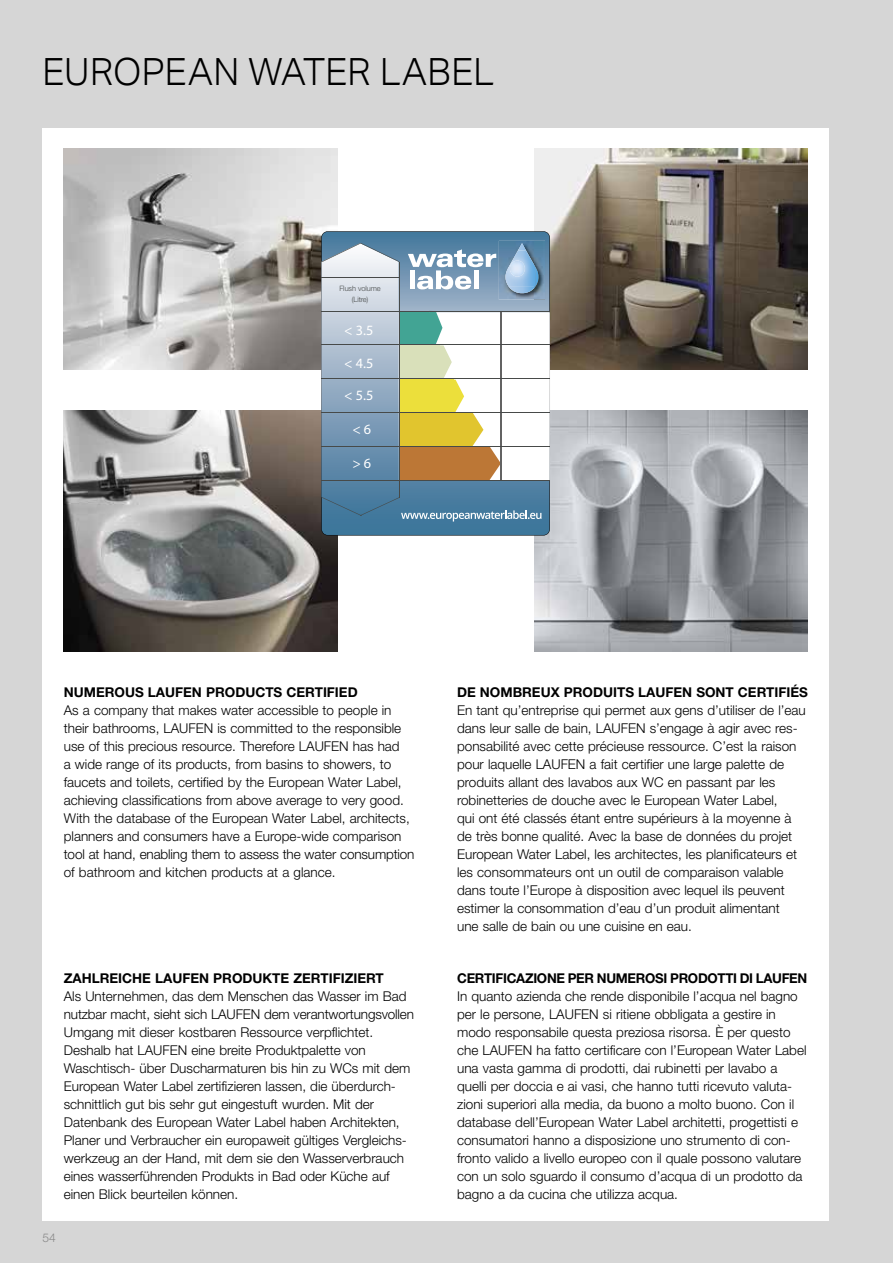
<style>
.page{position:relative;width:893px;height:1263px;background:#d6d6d6}
.page>*{position:absolute;margin:0;border:0;box-sizing:border-box;transform-origin:0 0}
.t1{font:300 37.5px "Aktiv Grotesk";letter-spacing:.005em;color:#000}
.t2{font:14.25px "Myriad Pro";color:#fff}
.t3{font:300 13.5px/18px "Helvetica Neue LT Std";color:#000}
.t4{font:700 13.5px "Helvetica Neue LT Std";color:#000}
.t5{font:700 13.5px "Helvetica Neue LT Std";letter-spacing:-.02em;color:#000}
.t6{font:300 12px "Helvetica Neue LT Std";color:#888}
.t7{font:300 11.1px "Helvetica Neue LT Pro";letter-spacing:-.005em;color:#fff}
.t8{font:300 7.35px/11.1px "Helvetica Neue LT Pro";letter-spacing:-.005em;color:#474a49;text-align:center}
</style>
<div class="page">
<div style="left:43px;top:128px;width:786px;height:1092px;background:#fff"></div>
<img style="left:534px;top:149px;width:273px;height:221px">
<img style="left:534px;top:410px;width:273px;height:241px">
<img style="left:64px;top:149px;width:273px;height:221px">
<img style="left:64px;top:410px;width:273px;height:241px">
<svg style="left:321px;top:231px;width:229px;height:304px;background:#427799"></svg>
<img style="left:499px;top:241px;width:46px;height:2px">
<svg style="left:321px;top:243px;width:229px;height:278px"></svg>
<img style="left:505px;top:250px;width:30px;height:37px">
<img style="left:510px;top:260px;width:15px;height:17px">
<h1 class="t1" style="left:43px;top:50px;width:453px">EUROPEAN WATER LABEL</h1>
<p class="t8" style="left:339px;top:283px;width:43px">Flush volume (Litre)</p>
<p class="t2" style="left:344px;top:322px;width:31px">&lt; 3.5</p>
<p class="t2" style="left:344px;top:354px;width:31px">&lt; 4.5</p>
<p class="t2" style="left:344px;top:387px;width:31px">&lt; 5.5</p>
<p class="t2" style="left:352px;top:421px;width:20px">&lt; 6</p>
<p class="t2" style="left:352px;top:455px;width:20px">&gt; 6</p>
<p class="t7" style="left:344px;top:322px;width:34px">Max. 6</p>
<p class="t7" style="left:341px;top:390px;width:39px">Max. 10</p>
<p class="t7" style="left:341px;top:424px;width:39px">Max. 13</p>
<p class="t7" style="left:349px;top:458px;width:23px">&gt; 13</p>
<p class="t4" style="left:64px;top:684px;width:295px">NUMEROUS LAUFEN PRODUCTS CERTIFIED</p>
<p class="t3" style="left:64px;top:701px;width:352px">As a company that makes water accessible to people in their bathrooms, LAUFEN is committed to the responsible use of this precious resource. Therefore LAUFEN has had<br>a wide range of its products, from basins to showers, to faucets and toilets, certified by the European Water Label, achieving classifications from above average to very good.<br>With the database of the European Water Label, architects, planners and consumers have a Europe-wide comparison tool at hand, enabling them to assess the water consumption of bathroom and kitchen products at a glance.</p>
<p class="t4" style="left:64px;top:970px;width:322px">ZAHLREICHE LAUFEN PRODUKTE ZERTIFIZIERT</p>
<p class="t3" style="left:64px;top:987px;width:352px">Als Unternehmen, das dem Menschen das Wasser im Bad nutzbar macht, sieht sich LAUFEN dem verantwortungsvollen Umgang mit dieser kostbaren Ressource verpflichtet.<br>Deshalb hat LAUFEN eine breite Produktpalette von Waschtisch- über Duscharmaturen bis hin zu WCs mit dem European Water Label zertifizieren lassen, die überdurch&shy;schnittlich gut bis sehr gut eingestuft wurden. Mit der Datenbank des European Water Label haben Architekten, Planer und Verbraucher ein europaweit gültiges Vergleichs&shy;werkzeug an der Hand, mit dem sie den Wasserverbrauch eines wasserführenden Produkts in Bad oder Küche auf einen Blick beurteilen können.</p>
<p class="t6" style="left:43px;top:1230px;width:15px">54</p>
<p class="t4" style="left:457px;top:684px;width:352px">DE NOMBREUX PRODUITS LAUFEN SONT CERTIFIÉS</p>
<p class="t3" style="left:457px;top:701px;width:350px">En tant qu’entreprise qui permet aux gens d’utiliser de l’eau dans leur salle de bain, LAUFEN s’engage à agir avec res&shy;ponsabilité avec cette précieuse ressource. C’est la raison pour laquelle LAUFEN a fait certifier une large palette de produits allant des lavabos aux WC en passant par les robinetteries de douche avec le European Water Label,<br>qui ont été classés étant entre supérieurs à la moyenne à de très bonne qualité. Avec la base de données du projet European Water Label, les architectes, les planificateurs et les consommateurs ont un outil de comparaison valable dans toute l’Europe à disposition avec lequel ils peuvent estimer la consommation d’eau d’un produit alimentant<br>une salle de bain ou une cuisine en eau.</p>
<p class="t5" style="left:457px;top:970px;width:352px">CERTIFICAZIONE PER NUMEROSI PRODOTTI DI LAUFEN</p>
<p class="t3" style="left:457px;top:987px;width:351px">In quanto azienda che rende disponibile l’acqua nel bagno per le persone, LAUFEN si ritiene obbligata a gestire in modo responsabile questa preziosa risorsa. È per questo che LAUFEN ha fatto certificare con l’European Water Label una vasta gamma di prodotti, dai rubinetti per lavabo a quelli per doccia e ai vasi, che hanno tutti ricevuto valuta&shy;zioni superiori alla media, da buono a molto buono. Con il database dell’European Water Label architetti, progettisti e consumatori hanno a disposizione uno strumento di con&shy;fronto valido a livello europeo con il quale possono valutare con un solo sguardo il consumo d’acqua di un prodotto da bagno a da cucina che utilizza acqua.</p>
</div>
